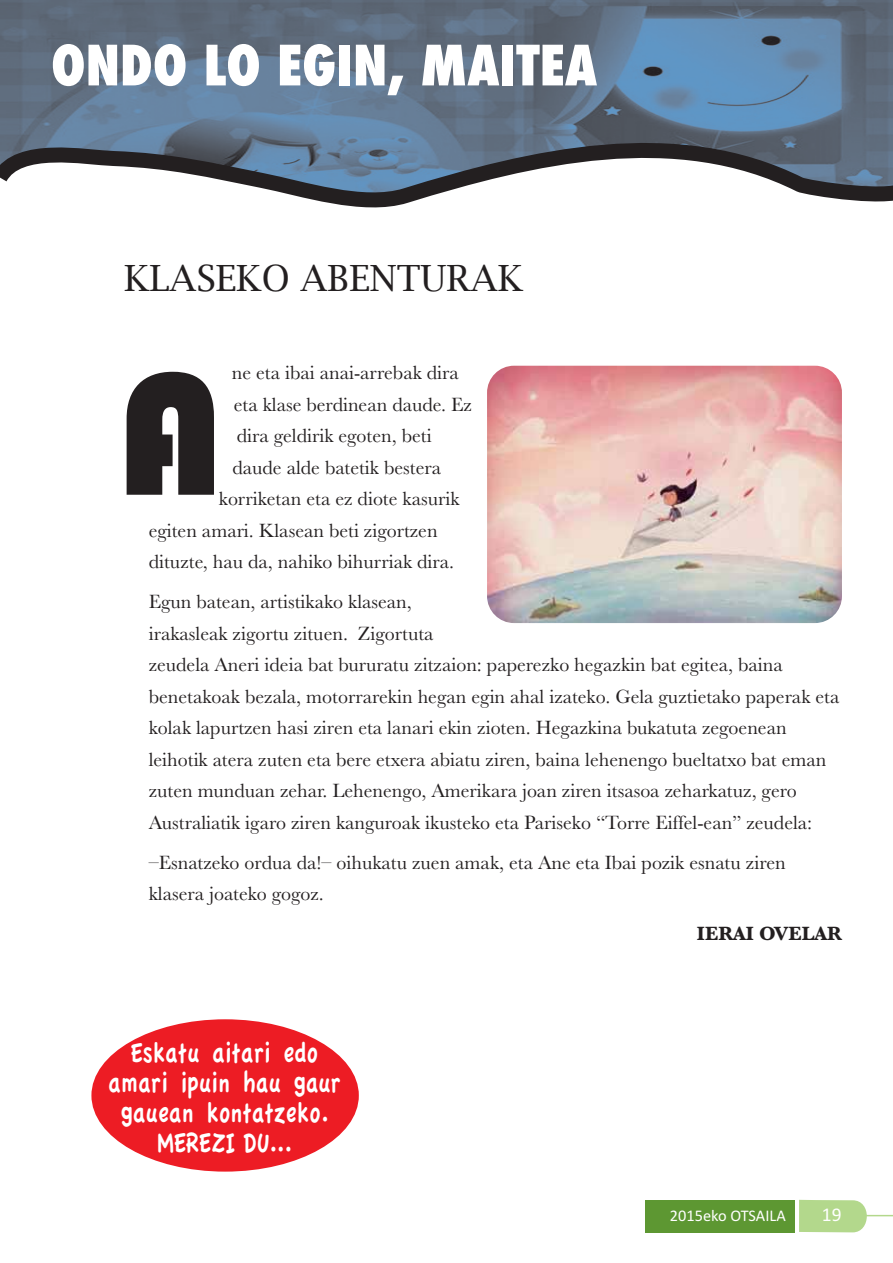
<style>
.page{position:relative;width:893px;height:1263px;background:#fff}
.page>*{position:absolute;margin:0;border:0;box-sizing:border-box;transform-origin:0 0}
.t1{font:180px "Bauhaus 93";color:#231f20}
.t2{font:800 condensed 54px "Futura";color:#fff}
.t3{font:36px "Lucida Bright";color:#231f20}
.t4{font:30px/30px "Apple Casual";color:#fff;text-align:center;scale:.8 1}
.t5{font:19.95px/31.5px "Baskerville";color:#231f20}
.t6{font:700 19.95px "Baskerville";color:#231f20}
.t7{font:19.5px "Calibri";color:#fff}
.t8{font:16.35px "Calibri";color:#fff}
</style>
<div class="page">
<img style="left:0;top:0;width:893px;height:123px">
<svg style="left:799px;top:1200px;width:73px;height:32px;background:#bbdc98"></svg>
<hr style="left:855px;top:1215px;width:38px;height:1px;background:#b3d88c">
<div style="left:645px;top:1200px;width:149px;height:32px;background:#5d9732"></div>
<svg style="left:0;top:123px;width:893px;height:85px"></svg>
<div style="left:91px;top:1019px;width:268px;height:152px;background:#ed1c24;border-radius:50%"></div>
<img style="left:487px;top:366px;width:355px;height:257px;border-radius:27px">
<h2 class="t2" style="left:51px;top:42px;width:548px">ONDO LO EGIN, MAITEA</h2>
<h3 class="t3" style="left:124px;top:258px;width:401px">KLASEKO ABENTURAK</h3>
<p class="t5" style="left:232px;top:359px;width:229px">ne eta ibai anai-arrebak dira</p>
<p class="t5" style="left:234px;top:391px;width:240px">eta klase berdinean daude. Ez</p>
<p class="t5" style="left:237px;top:422px;width:196px">dira geldirik egoten, beti</p>
<p class="t5" style="left:232px;top:454px;width:210px">daude alde batetik bestera</p>
<p class="t5" style="left:219px;top:485px;width:242px">korriketan eta ez diote kasurik</p>
<p class="t5" style="left:149px;top:517px;width:290px">egiten amari. Klasean beti zigortzen</p>
<p class="t5" style="left:149px;top:548px;width:307px">dituzte, hau da, nahiko bihurriak dira.</p>
<p class="t5" style="left:149px;top:588px;width:692px">Egun batean, artistikako klasean,<br>irakasleak zigortu zituen. Zigortuta<br>zeudela Aneri ideia bat bururatu zitzaion: paperezko hegazkin bat egitea, baina benetakoak bezala, motorrarekin hegan egin ahal izateko. Gela guztietako paperak eta kolak lapurtzen hasi ziren eta lanari ekin zioten. Hegazkina bukatuta zegoenean leihotik atera zuten eta bere etxera abiatu ziren, baina lehenengo bueltatxo bat eman zuten munduan zehar. Lehenengo, Amerikara joan ziren itsasoa zeharkatuz, gero Australiatik igaro ziren kanguroak ikusteko eta Pariseko “Torre Eiffel-ean” zeudela:</p>
<p class="t5" style="left:149px;top:849px;width:639px">–Esnatzeko ordua da!– oihukatu zuen amak, eta Ane eta Ibai pozik esnatu ziren klasera joateko gogoz.</p>
<p class="t6" style="left:697px;top:922px;width:147px">IERAI OVELAR</p>
<h1 class="t1" style="left:117px;top:327px;width:108px">A</h1>
<h3 class="t4" style="left:108px;top:1039px;width:292px">Eskatu aitari edo amari ipuin hau gaur gauean kontatzeko.<br>MEREZI DU...</h3>
<p class="t8" style="left:670px;top:1210px;width:117px">2015eko OTSAILA</p>
<p class="t7" style="left:822px;top:1207px;width:21px">19</p>
</div>
